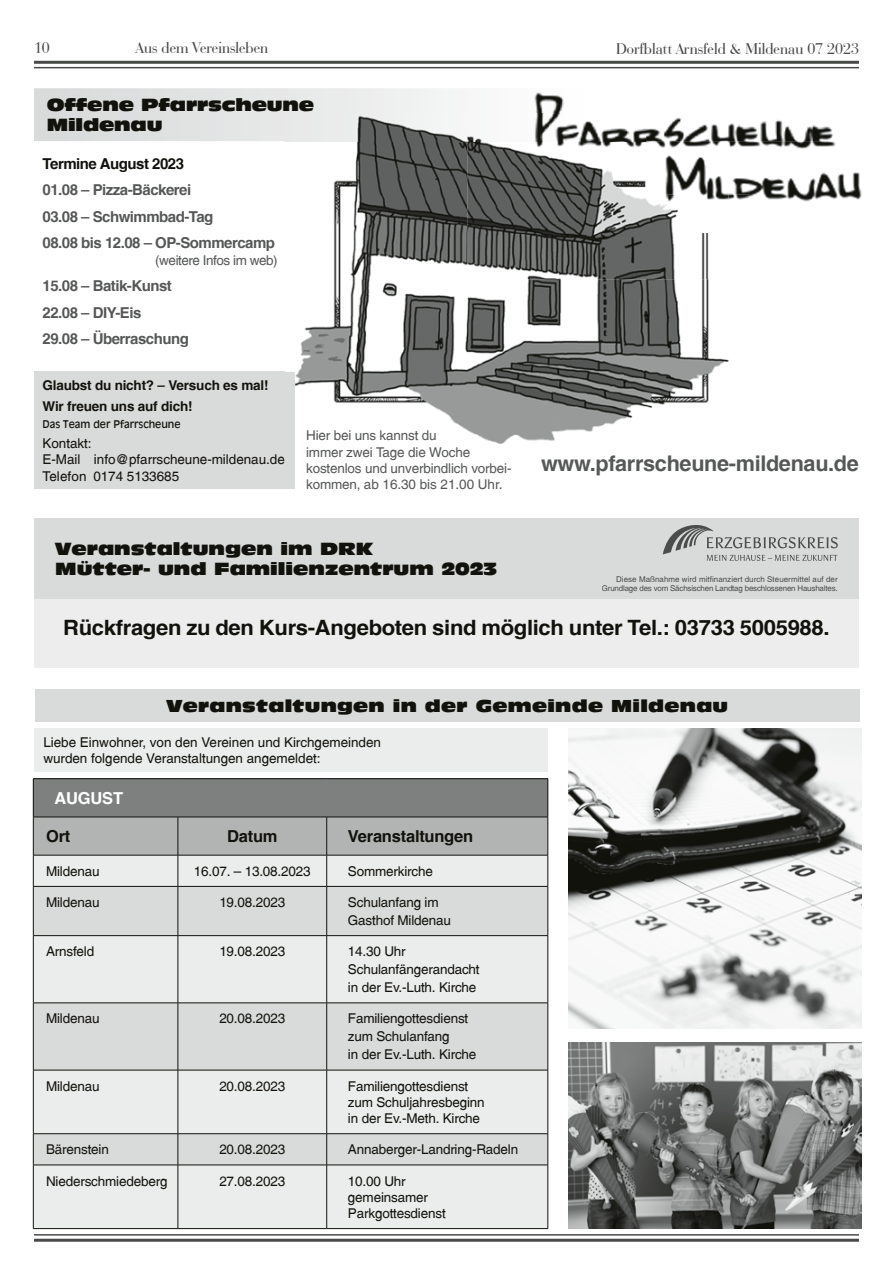
<style>
.page{position:relative;width:893px;height:1263px;background:#fff}
.page>*{position:absolute;margin:0;border:0;box-sizing:border-box;transform-origin:0 0}
.t1{font:700 21.6px "Switzerland";letter-spacing:-.015em;color:#565857}
.t2{font:700 21.15px "Switzerland";letter-spacing:-.015em;color:#12120d;scale:1.04 1}
.t3{font:16.5px/19.8px "Incised 901 BT Nord";color:#12120d}
.t4{font:16.5px "Bauer Bodoni BT";color:#484a48}
.t5{font:700 16.5px "Switzerland";letter-spacing:-.015em;color:#12120d}
.t6{font:700 16.5px "Switzerland";letter-spacing:-.015em;color:#fff}
.t7{font:16.2px "Incised 901 BT Nord";letter-spacing:.02em;color:#12120d}
.t8{font:700 15px/26.5px "Switzerland";letter-spacing:-.035em;color:#565857}
.t9{font:700 15px "Switzerland";letter-spacing:-.035em;color:#12120d}
.t10{font:13.5px/16.2px "Switzerland Plain";letter-spacing:-.015em;color:#12120d}
.t11{font:13.5px/16.2px "Switzerland Plain";letter-spacing:-.015em;color:#565857}
.t12{font:700 13.5px/21px "Switzerland";letter-spacing:-.015em;color:#12120d}
.t13{font:13.5px "Switzerland Plain";letter-spacing:-.035em;color:#565857}
.t14{font:10.5px "Incised 901 BT";letter-spacing:-.005em;color:#12120d}
.t15{font:7.95px/9.6px "Switzerland Plain";letter-spacing:-.025em;color:#4b4d4c;text-align:right}
</style>
<div class="page">
<hr style="left:34px;top:1239px;width:825px;height:3px;background:#484a48">
<hr style="left:34px;top:61px;width:825px;height:3px;background:#484a48">
<hr style="left:34px;top:1234px;width:825px;height:1px;background:#484a48">
<hr style="left:34px;top:67px;width:825px;height:1px;background:#484a48">
<div style="left:34px;top:524px;width:825px;height:143px;background:#ededee"></div>
<div style="left:35px;top:689px;width:825px;height:32px;background:#d9dada"></div>
<div style="left:35px;top:728px;width:513px;height:44px;background:#ebecec"></div>
<div style="left:33px;top:779px;width:515px;height:38px;background:#7e8080"></div>
<div style="left:34px;top:818px;width:514px;height:37px;background:#b2b4b4"></div>
<div style="left:34px;top:856px;width:514px;height:372px;background:#ebecec"></div>
<svg style="left:34px;top:887px;width:514px;height:278px;background:#dfe0e0"></svg>
<hr style="left:33px;top:778px;width:145px;height:1px;background:#12120d">
<hr style="left:33px;top:779px;width:1px;height:38px;background:#12120d">
<hr style="left:178px;top:778px;width:149px;height:1px;background:#12120d">
<hr style="left:327px;top:778px;width:221px;height:1px;background:#12120d">
<hr style="left:548px;top:779px;width:1px;height:38px;background:#12120d">
<hr style="left:33px;top:817px;width:145px;height:1px;background:#12120d">
<hr style="left:33px;top:817px;width:1px;height:38px;background:#12120d">
<hr style="left:178px;top:817px;width:149px;height:1px;background:#12120d">
<hr style="left:178px;top:817px;width:1px;height:38px;background:#12120d">
<hr style="left:327px;top:817px;width:221px;height:1px;background:#12120d">
<hr style="left:326px;top:817px;width:1px;height:38px;background:#12120d">
<hr style="left:548px;top:817px;width:1px;height:38px;background:#12120d">
<hr style="left:33px;top:855px;width:145px;height:1px;background:#12120d">
<hr style="left:33px;top:855px;width:1px;height:31px;background:#12120d">
<hr style="left:178px;top:855px;width:149px;height:1px;background:#12120d">
<hr style="left:178px;top:855px;width:1px;height:31px;background:#12120d">
<hr style="left:327px;top:855px;width:221px;height:1px;background:#12120d">
<hr style="left:326px;top:855px;width:1px;height:31px;background:#12120d">
<hr style="left:548px;top:855px;width:1px;height:31px;background:#12120d">
<hr style="left:33px;top:886px;width:145px;height:1px;background:#12120d">
<hr style="left:33px;top:886px;width:1px;height:49px;background:#12120d">
<hr style="left:178px;top:886px;width:149px;height:1px;background:#12120d">
<hr style="left:178px;top:886px;width:1px;height:49px;background:#12120d">
<hr style="left:327px;top:886px;width:221px;height:1px;background:#12120d">
<hr style="left:326px;top:886px;width:1px;height:49px;background:#12120d">
<hr style="left:548px;top:886px;width:1px;height:49px;background:#12120d">
<hr style="left:33px;top:935px;width:145px;height:1px;background:#12120d">
<hr style="left:33px;top:936px;width:1px;height:67px;background:#12120d">
<hr style="left:178px;top:935px;width:149px;height:1px;background:#12120d">
<hr style="left:178px;top:936px;width:1px;height:67px;background:#12120d">
<hr style="left:327px;top:935px;width:221px;height:1px;background:#12120d">
<hr style="left:326px;top:936px;width:1px;height:67px;background:#12120d">
<hr style="left:548px;top:936px;width:1px;height:67px;background:#12120d">
<hr style="left:33px;top:1002px;width:145px;height:1px;background:#12120d">
<hr style="left:33px;top:1003px;width:1px;height:67px;background:#12120d">
<hr style="left:178px;top:1002px;width:149px;height:1px;background:#12120d">
<hr style="left:178px;top:1003px;width:1px;height:67px;background:#12120d">
<hr style="left:327px;top:1002px;width:221px;height:1px;background:#12120d">
<hr style="left:326px;top:1003px;width:1px;height:67px;background:#12120d">
<hr style="left:548px;top:1003px;width:1px;height:67px;background:#12120d">
<hr style="left:33px;top:1070px;width:145px;height:1px;background:#12120d">
<hr style="left:33px;top:1070px;width:1px;height:63px;background:#12120d">
<hr style="left:178px;top:1070px;width:149px;height:1px;background:#12120d">
<hr style="left:178px;top:1070px;width:1px;height:63px;background:#12120d">
<hr style="left:327px;top:1070px;width:221px;height:1px;background:#12120d">
<hr style="left:326px;top:1070px;width:1px;height:63px;background:#12120d">
<hr style="left:548px;top:1070px;width:1px;height:63px;background:#12120d">
<hr style="left:33px;top:1133px;width:145px;height:1px;background:#12120d">
<hr style="left:33px;top:1134px;width:1px;height:31px;background:#12120d">
<hr style="left:178px;top:1133px;width:149px;height:1px;background:#12120d">
<hr style="left:178px;top:1134px;width:1px;height:31px;background:#12120d">
<hr style="left:327px;top:1133px;width:221px;height:1px;background:#12120d">
<hr style="left:326px;top:1134px;width:1px;height:31px;background:#12120d">
<hr style="left:548px;top:1134px;width:1px;height:31px;background:#12120d">
<hr style="left:33px;top:1165px;width:145px;height:1px;background:#12120d">
<hr style="left:33px;top:1165px;width:1px;height:63px;background:#12120d">
<hr style="left:178px;top:1165px;width:149px;height:1px;background:#12120d">
<hr style="left:178px;top:1165px;width:1px;height:63px;background:#12120d">
<hr style="left:327px;top:1165px;width:221px;height:1px;background:#12120d">
<hr style="left:326px;top:1165px;width:1px;height:63px;background:#12120d">
<hr style="left:548px;top:1165px;width:1px;height:63px;background:#12120d">
<hr style="left:33px;top:1228px;width:145px;height:1px;background:#12120d">
<hr style="left:178px;top:1228px;width:149px;height:1px;background:#12120d">
<hr style="left:327px;top:1228px;width:221px;height:1px;background:#12120d">
<img style="left:569px;top:728px;width:292px;height:300px">
<img style="left:569px;top:1043px;width:292px;height:186px">
<div style="left:34px;top:372px;width:261px;height:117px;background:#d9dada"></div>
<svg style="left:34px;top:88px;width:421px;height:53px;background:#e2e3e4"></svg>
<img style="left:285px;top:141px;width:444px;height:303px">
<img style="left:285px;top:372px;width:10px;height:72px">
<img style="left:285px;top:114px;width:179px;height:27px">
<img style="left:750px;top:141px;width:112px;height:61px">
<img style="left:467px;top:92px;width:366px;height:49px">
<img style="left:467px;top:141px;width:283px;height:138px">
<div style="left:34px;top:518px;width:824px;height:81px;background:#d9dada"></div>
<svg style="left:663px;top:525px;width:175px;height:36px"></svg>
<p class="t4" style="left:34px;top:38px;width:17px">10</p>
<p class="t4" style="left:136px;top:38px;width:134px">Aus dem Vereinsleben</p>
<p class="t4" style="left:616px;top:39px;width:244px">Dorfblatt Arnsfeld &amp; Mildenau 07 2023</p>
<p class="t3" style="left:47px;top:95px;width:269px">Offene Pfarrscheune<br>Mildenau</p>
<p class="t9" style="left:43px;top:154px;width:143px">Termine August 2023</p>
<p class="t8" style="left:43px;top:177px;width:234px">01.08 – Pizza-Bäckerei<br>03.08 – Schwimmbad-Tag<br>08.08 bis 12.08 – OP-Sommercamp</p>
<p class="t13" style="left:155px;top:252px;width:124px">(weitere Infos im web)</p>
<p class="t8" style="left:43px;top:272px;width:148px">15.08 – Batik-Kunst<br>22.08 – DIY-Eis<br>29.08 – Überraschung</p>
<p class="t12" style="left:43px;top:375px;width:228px">Glaubst du nicht? – Versuch es mal!<br>Wir freuen uns auf dich!</p>
<p class="t14" style="left:43px;top:418px;width:140px">Das Team der Pfarrscheune</p>
<p class="t10" style="left:43px;top:435px;width:244px">Kontakt:<br>E-Mail info@pfarrscheune-mildenau.de<br>Telefon 0174 5133685</p>
<p class="t11" style="left:306px;top:427px;width:207px">Hier bei uns kannst du<br>immer zwei Tage die Woche kostenlos und unverbindlich vorbei&shy;kommen, ab 16.30 bis 21.00 Uhr.</p>
<h1 class="t1" style="left:541px;top:451px;width:319px">www.pfarrscheune-mildenau.de</h1>
<p class="t3" style="left:55px;top:539px;width:444px">Veranstaltungen im DRK<br>Mütter- und Familienzentrum 2023</p>
<p class="t15" style="left:602px;top:574px;width:237px">Diese Maßnahme wird mitfinanziert durch Steuermittel auf der<br>Grundlage des vom Sächsischen Landtag beschlossenen Haushaltes.</p>
<h2 class="t2" style="left:63px;top:615px;width:738px">Rückfragen zu den Kurs-Angeboten sind möglich unter Tel.: 03733 5005988.</h2>
<p class="t7" style="left:167px;top:696px;width:563px">Veranstaltungen in der Gemeinde Mildenau</p>
<p class="t10" style="left:43px;top:734px;width:339px">Liebe Einwohner, von den Vereinen und Kirchgemeinden wurden folgende Veranstaltungen angemeldet:</p>
<p class="t6" style="left:55px;top:788px;width:70px">AUGUST</p>
<p class="t5" style="left:46px;top:826px;width:26px">Ort</p>
<p class="t5" style="left:227px;top:826px;width:52px">Datum</p>
<p class="t5" style="left:348px;top:826px;width:127px">Veranstaltungen</p>
<p class="t10" style="left:46px;top:863px;width:55px">Mildenau</p>
<p class="t10" style="left:194px;top:863px;width:118px">16.07. – 13.08.2023</p>
<p class="t10" style="left:348px;top:863px;width:86px">Sommerkirche</p>
<p class="t10" style="left:46px;top:894px;width:55px">Mildenau</p>
<p class="t10" style="left:219px;top:894px;width:67px">19.08.2023</p>
<p class="t10" style="left:348px;top:893px;width:105px;line-height:18px">Schulanfang im<br>Gasthof Mildenau</p>
<p class="t10" style="left:46px;top:943px;width:50px">Arnsfeld</p>
<p class="t10" style="left:219px;top:943px;width:67px">19.08.2023</p>
<p class="t10" style="left:348px;top:942px;width:133px;line-height:18px">14.30 Uhr<br>Schulanfänger andacht in der Ev.-Luth. Kirche</p>
<p class="t10" style="left:46px;top:1010px;width:55px">Mildenau</p>
<p class="t10" style="left:219px;top:1010px;width:67px">20.08.2023</p>
<p class="t10" style="left:348px;top:1009px;width:130px;line-height:18px">Familiengottesdienst zum Schulanfang<br>in der Ev.-Luth. Kirche</p>
<p class="t10" style="left:46px;top:1078px;width:55px">Mildenau</p>
<p class="t10" style="left:219px;top:1078px;width:67px">20.08.2023</p>
<p class="t10" style="left:348px;top:1078px;width:138px">Familiengottesdienst zum Schuljahresbeginn in der Ev.-Meth. Kirche</p>
<p class="t10" style="left:46px;top:1141px;width:64px">Bärenstein</p>
<p class="t10" style="left:219px;top:1141px;width:67px">20.08.2023</p>
<p class="t10" style="left:348px;top:1141px;width:172px">Annaberger-Landring-Radeln</p>
<p class="t10" style="left:46px;top:1172px;width:123px">Niederschmiedeberg</p>
<p class="t10" style="left:219px;top:1172px;width:67px">27.08.2023</p>
<p class="t10" style="left:348px;top:1172px;width:99px">10.00 Uhr gemeinsamer<br>Parkgottesdienst</p>
</div>
